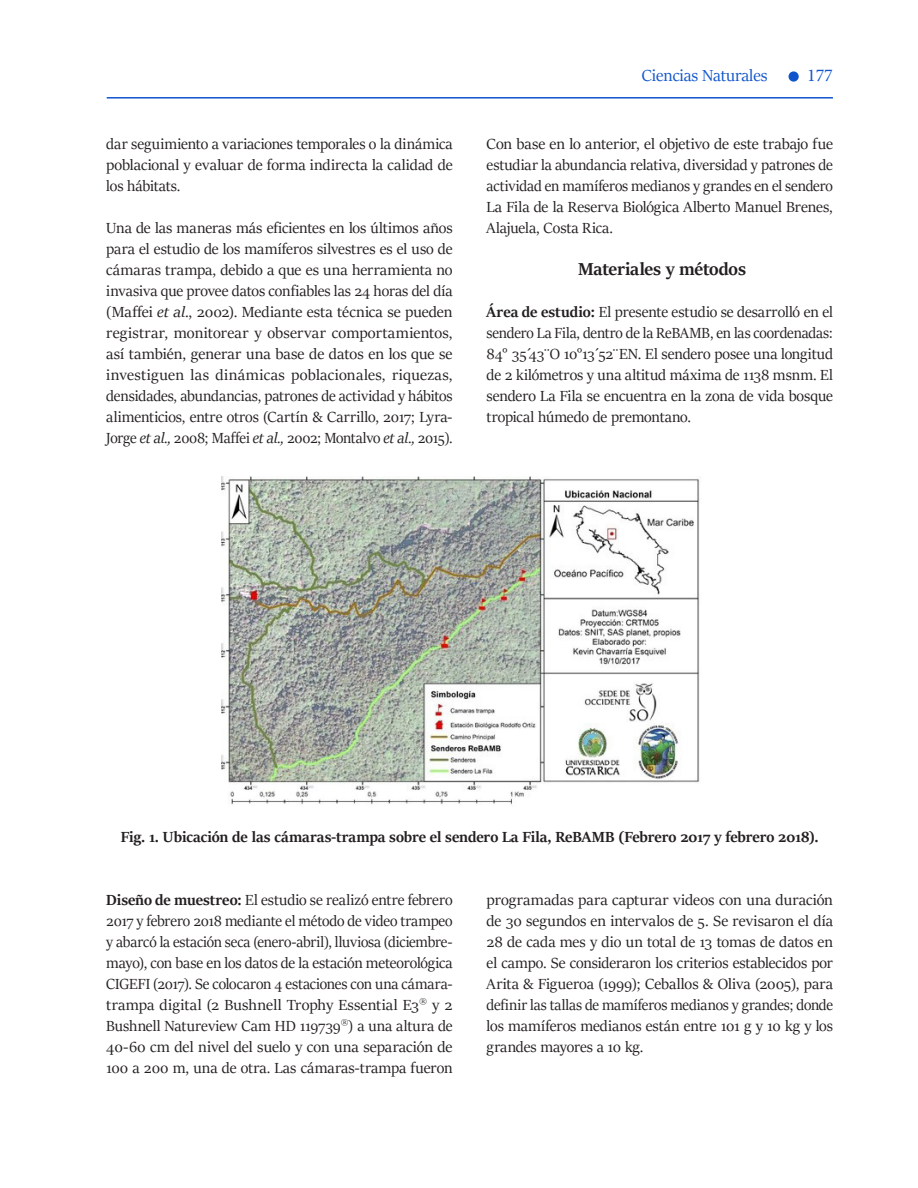
<style>
.page{position:relative;width:918px;height:1188px;background:#fff}
.page>*{position:absolute;margin:0;border:0;box-sizing:border-box;transform-origin:0 0}
.subtitulo{font:700 19.5px "Sitka Banner";letter-spacing:-.01em;color:#231f20}
.t1{font:18px "Sitka Banner";color:#15c}
.t2{font:18px "Minion Pro";color:#15c}
.cuerpo{font:16.5px/21px "Sitka Banner";color:#231f20;text-align:justify}
.figura{font:700 16.5px "Sitka Banner";letter-spacing:-.005em;color:#231f20}
.s1{font-style:italic}
.s2{font-weight:700}
</style>
<div class="page">
<div style="left:789px;top:71px;width:10px;height:11px;background:#15c;border-radius:50%"></div>
<hr style="left:107px;top:97px;width:726px;height:2px;background:#15c">
<img style="left:222px;top:476px;width:478px;height:329px">
<p class="cuerpo" style="left:106px;top:132px;width:348px">dar seguimiento a variaciones temporales o la dinámica poblacional y evaluar de forma indirecta la calidad de los hábitats.</p>
<p class="cuerpo" style="left:106px;top:216px;width:348px">Una de las maneras más eficientes en los últimos años para el estudio de los mamíferos silvestres es el uso de cámaras trampa, debido a que es una herramienta no invasiva que provee datos confiables las 24 horas del día (Maffei <span class="s1">et al</span>., 2002). Mediante esta técnica se pueden registrar, monitorear y observar comportamientos, así también, generar una base de datos en los que se investiguen las dinámicas poblacionales, riquezas, densidades, abundancias, patrones de actividad y hábitos alimenticios, entre otros (Cartín &amp; Carrillo, 2017; Lyra-Jorge <span class="s1">et al.,</span> 2008; Maffei <span class="s1">et al.,</span> 2002; Montalvo <span class="s1">et al.,</span> 2015).</p>
<p class="t1" style="left:642px;top:63px;width:127px">Ciencias Naturales</p>
<p class="t2" style="left:807px;top:63px;width:27px">177</p>
<p class="cuerpo" style="left:487px;top:132px;width:348px">Con base en lo anterior, el objetivo de este trabajo fue estudiar la abundancia relativa, diversidad y patrones de actividad en mamíferos medianos y grandes en el sendero La Fila de la Reserva Biológica Alberto Manuel Brenes, Alajuela, Costa Rica.</p>
<p class="subtitulo" style="left:578px;top:255px;width:169px">Materiales y métodos</p>
<p class="cuerpo" style="left:487px;top:300px;width:348px"><span class="s2">Área de estudio:</span> El presente estudio se desarrolló en el sendero La Fila, dentro de la ReBAMB, en las coordenadas:<br>84° 35´43¨O 10°13´52¨EN. El sendero posee una longitud de 2 kilómetros y una altitud máxima de 1138 msnm. El sendero La Fila se encuentra en la zona de vida bosque tropical húmedo de premontano.</p>
<p class="figura" style="left:121px;top:825px;width:699px">Fig. 1. Ubicación de las cámaras-trampa sobre el sendero La Fila, ReBAMB (Febrero 2017 y febrero 2018).</p>
<p class="cuerpo" style="left:106px;top:888px;width:348px"><span class="s2">Diseño de muestreo:</span> El estudio se realizó entre febrero 2017 y febrero 2018 mediante el método de video trampeo y abarcó la estación seca (enero-abril), lluviosa (diciembre&shy;mayo), con base en los datos de la estación meteorológica CIGEFI (2017). Se colocaron 4 estaciones con una cámara&shy;trampa digital (2 Bushnell Trophy Essential E3<sup>®</sup> y 2<br>Bushnell Natureview Cam HD 119739<sup>®</sup>) a una altura de 40-60 cm del nivel del suelo y con una separación de 100 a 200 m, una de otra. Las cámaras-trampa fueron</p>
<p class="cuerpo" style="left:487px;top:888px;width:348px">programadas para capturar videos con una duración de 30 segundos en intervalos de 5. Se revisaron el día 28 de cada mes y dio un total de 13 tomas de datos en el campo. Se consideraron los criterios establecidos por Arita &amp; Figueroa (1999); Ceballos &amp; Oliva (2005), para definir las tallas de mamíferos medianos y grandes; donde los mamíferos medianos están entre 101 g y 10 kg y los grandes mayores a 10 kg.</p>
</div>
